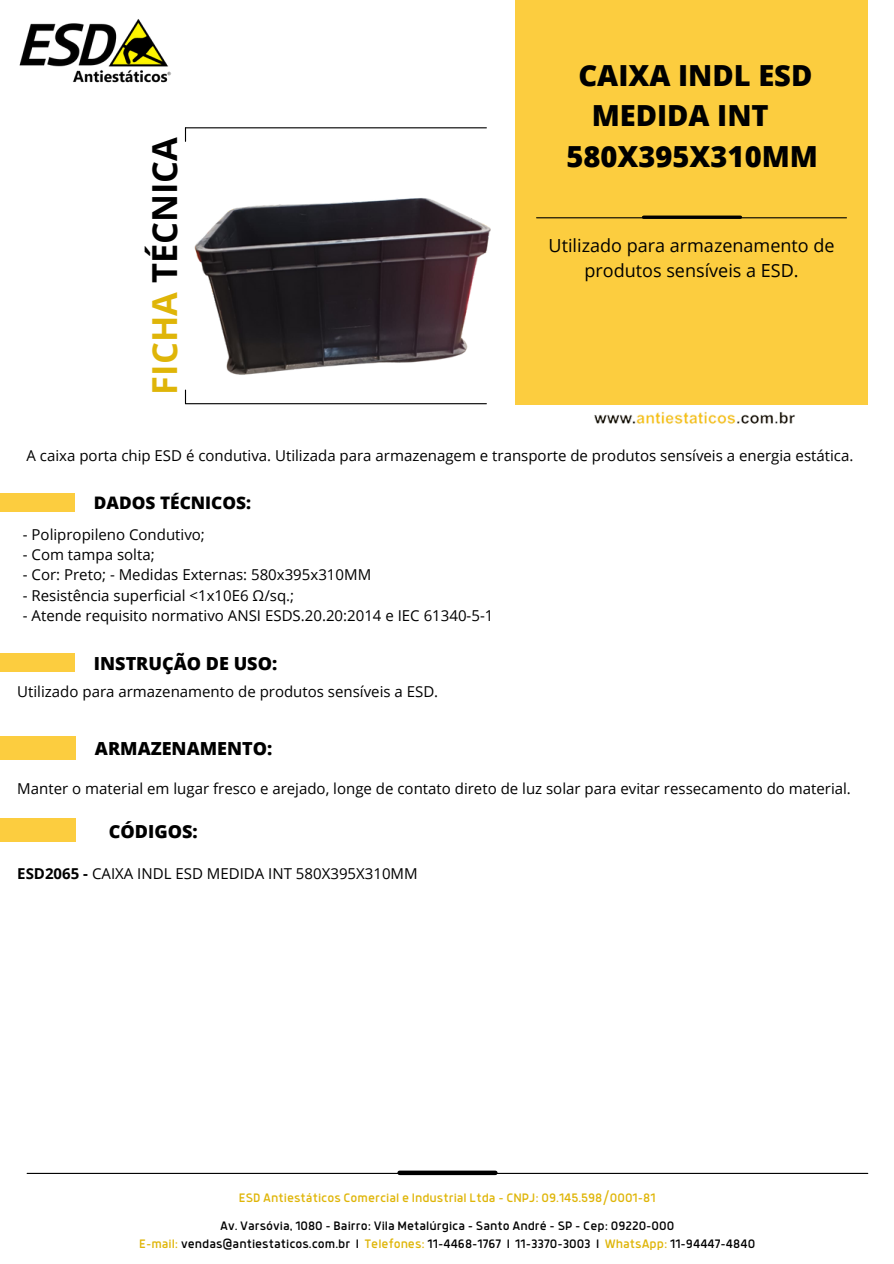
<style>
.page{position:relative;width:894px;height:1264px;background:#fff}
.page>*{position:absolute;margin:0;border:0;box-sizing:border-box;transform-origin:0 0}
.t1{font:700 34.5px "Open Sans";color:#000}
.t2{font:800 29.1px "Open Sans";color:#000}
.t3{font:18px/24.8px "Open Sans";color:#000;text-align:center}
.t4{font:800 18px "Open Sans";color:#000}
.t5{font:800 17.25px "Open Sans";color:#000}
.t6{font:15px "Open Sans";color:#000}
.t7{font:13.5px "Anteb";color:#000}
.t8{font:13.5px "Anteb";color:#dfb508}
.s1{color:#dfb508}
.s2{font-weight:700}
</style>
<div class="page">
<div style="left:515px;top:0;width:352px;height:404px;background:#fccd3f"></div>
<hr style="left:536px;top:217px;width:310px;height:1px;background:#000">
<svg style="left:643px;top:215px;width:97px;height:4px"></svg>
<img style="left:19px;top:19px;width:152px;height:64px">
<hr style="left:185px;top:127px;width:301px;height:1px;background:#000">
<svg style="left:185px;top:128px;width:1px;height:13px"></svg>
<hr style="left:185px;top:403px;width:301px;height:1px;background:#000">
<svg style="left:185px;top:390px;width:1px;height:13px"></svg>
<div style="left:0;top:493px;width:75px;height:18px;background:#fccd3f"></div>
<hr style="left:27px;top:1172px;width:840px;height:1px;background:#000">
<div style="left:399px;top:1170px;width:96px;height:5px;background:#000"></div>
<img style="left:583px;top:404px;width:224px;height:20px">
<div style="left:0;top:653px;width:75px;height:18px;background:#fccd3f"></div>
<div style="left:0;top:736px;width:76px;height:24px;background:#fccd3f"></div>
<div style="left:0;top:817px;width:76px;height:24px;background:#fccd3f"></div>
<img style="left:188px;top:198px;width:303px;height:207px">
<p class="t1" style="left:140px;top:394px;width:259px;rotate:-90deg"><span class="s1">FICHA</span> TÉCNICA</p>
<p class="t2" style="left:578px;top:55px;width:235px">CAIXA INDL ESD</p>
<p class="t2" style="left:591px;top:95px;width:178px">MEDIDA INT</p>
<p class="t2" style="left:566px;top:136px;width:253px">580X395X310MM</p>
<p class="t3" style="left:548px;top:232px;width:287px">Utilizado para armazenamento de produtos sensíveis a ESD.</p>
<p class="t6" style="left:27px;top:445px;width:828px">A caixa porta chip ESD é condutiva. Utilizada para armazenagem e transporte de produtos sensíveis a energia estática.</p>
<p class="t5" style="left:94px;top:490px;width:159px">DADOS TÉCNICOS:</p>
<p class="t6" style="left:23px;top:524px;width:183px">- Polipropileno Condutivo;</p>
<p class="t6" style="left:23px;top:544px;width:133px">- Com tampa solta;</p>
<p class="t6" style="left:23px;top:564px;width:350px">- Cor: Preto; - Medidas Externas: 580x395x310MM</p>
<p class="t6" style="left:23px;top:584px;width:273px">- Resistência superficial &lt;1x10E6 Ω/sq.;</p>
<p class="t6" style="left:23px;top:605px;width:472px">- Atende requisito normativo ANSI ESDS.20.20:2014 e IEC 61340-5-1</p>
<p class="t4" style="left:94px;top:650px;width:185px">INSTRUÇÃO DE USO:</p>
<p class="t6" style="left:17px;top:681px;width:422px">Utilizado para armazenamento de produtos sensíveis a ESD.</p>
<p class="t4" style="left:95px;top:735px;width:179px">ARMAZENAMENTO:</p>
<p class="t6" style="left:17px;top:778px;width:834px">Manter o material em lugar fresco e arejado, longe de contato direto de luz solar para evitar ressecamento do material.</p>
<p class="t4" style="left:109px;top:818px;width:90px">CÓDIGOS:</p>
<p class="t6" style="left:17px;top:863px;width:402px"><span class="s2">ESD2065 -</span> CAIXA INDL ESD MEDIDA INT 580X395X310MM</p>
<p class="t8" style="left:239px;top:1192px;width:418px">ESD Antiestáticos Comercial e Industrial Ltda - CNPJ: 09.145.598/0001-81</p>
<p class="t7" style="left:220px;top:1219px;width:455px">Av. Varsóvia, 1080 - Bairro: Vila Metalúrgica - Santo André - SP - Cep: 09220-000</p>
<p class="t7" style="left:139px;top:1237px;width:617px"><span class="s1">E-mail:</span> vendas@antiestaticos.com.br I <span class="s1">Telefones:</span> 11-4468-1767 I 11-3370-3003 I <span class="s1">WhatsApp:</span> 11-94447-4840</p>
</div>
